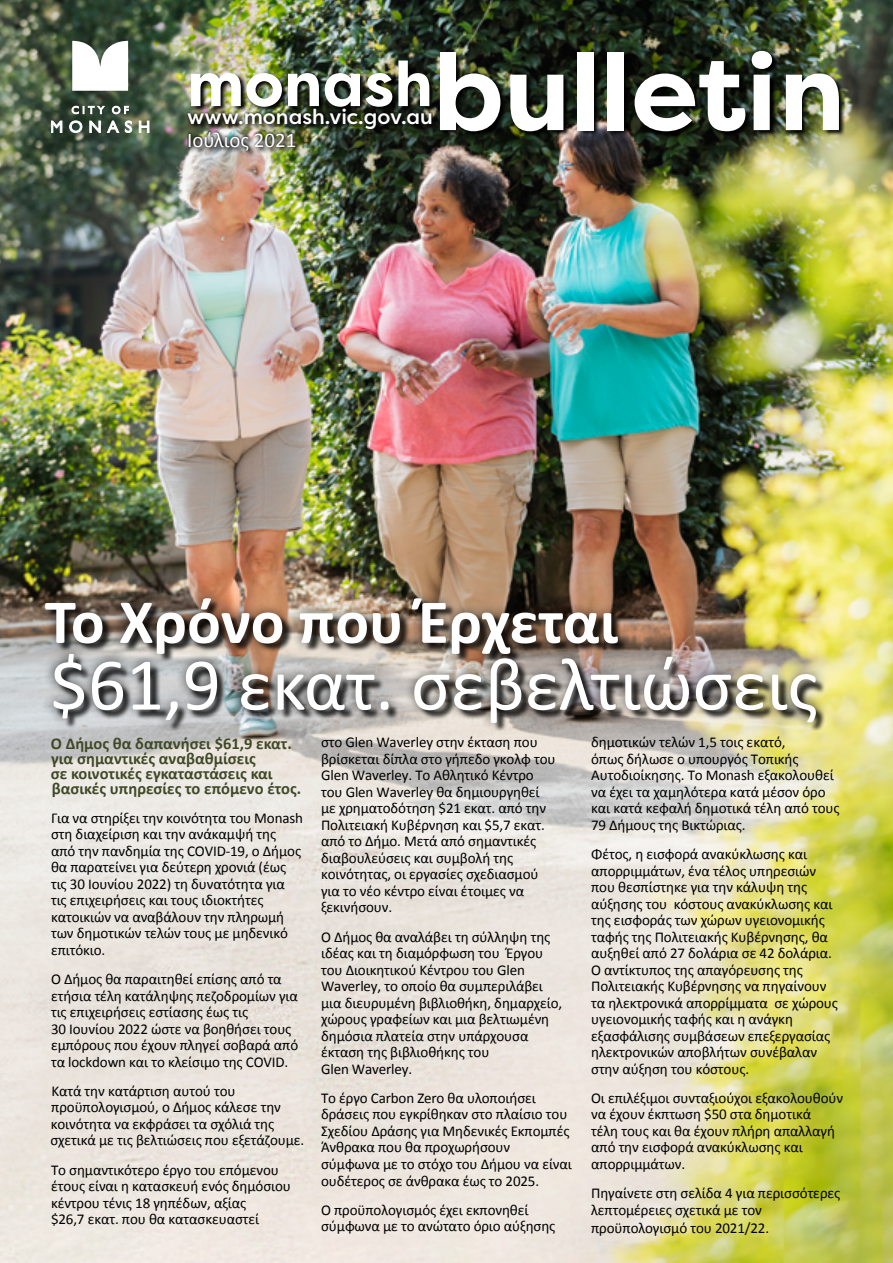
<style>
.page{position:relative;width:893px;height:1263px;background:#fff}
.page>*{position:absolute;margin:0;border:0;box-sizing:border-box;transform-origin:0 0}
.t1{font:700 108px "Filson Pro";color:#fff}
.t2{font:75px "Calibri";color:#fff}
.t3{font:700 63px "Calibri";color:#fff}
.t4{font:700 63px "Filson Pro";color:#fff}
.t5{font:500 21px "Filson Pro";color:#fff}
.t6{font:21px "Calibri";color:#fff}
.t7{font:700 16.5px/15px "Calibri";color:#3f4927}
.t8{font:15px/16.5px "Calibri";letter-spacing:-.01em;color:#000}
</style>
<div class="page">
<img style="left:0;top:0;width:893px;height:1263px">
<svg style="left:188px;top:137px;width:114px;height:20px"></svg>
<svg style="left:187px;top:130px;width:111px;height:22px;background:#6f7066"></svg>
<img style="left:191px;top:50px;width:654px;height:87px">
<img style="left:188px;top:108px;width:250px;height:27px">
<img style="left:186px;top:105px;width:247px;height:24px">
<svg style="left:51px;top:121px;width:11px;height:12px"></svg>
<svg style="left:69px;top:120px;width:13px;height:13px"></svg>
<svg style="left:89px;top:121px;width:12px;height:12px"></svg>
<svg style="left:107px;top:120px;width:12px;height:13px"></svg>
<svg style="left:125px;top:121px;width:7px;height:12px"></svg>
<svg style="left:139px;top:121px;width:10px;height:12px"></svg>
<svg style="left:72px;top:106px;width:32px;height:8px"></svg>
<svg style="left:112px;top:106px;width:17px;height:8px"></svg>
<svg style="left:72px;top:41px;width:56px;height:50px"></svg>
<div style="left:35px;top:588px;width:792px;height:144px;background:#000;opacity:.75"></div>
<h3 class="t4" style="left:187px;top:44px;width:247px">monash</h3>
<h3 class="t5" style="left:187px;top:102px;width:247px">www.monash.vic.gov.au</h3>
<h3 class="t6" style="left:187px;top:127px;width:111px">Ιούλιος 2021</h3>
<h1 class="t1" style="left:433px;top:24px;width:414px">bulletin</h1>
<h3 class="t3" style="left:45px;top:582px;width:575px">Το Χρόνο που Έρχεται</h3>
<h2 class="t2" style="left:50px;top:637px;width:770px">$61,9 εκατ. σεβελτιώσεις</h2>
<p class="t7" style="left:51px;top:736px;width:252px">Ο Δήμος θα δαπανήσει $61,9 εκατ. για σημαντικές αναβαθμίσεις<br>σε κοινοτικές εγκαταστάσεις και βασικές υπηρεσίες το επόμενο έτος.</p>
<p class="t8" style="left:51px;top:810px;width:253px">Για να στηρίξει την κοινότητα του Monash στη διαχείριση και την ανάκαμψή της από την πανδημία της COVID-19, ο Δήμος θα παρατείνει για δεύτερη χρονιά (έως τις 30 Ιουνίου 2022) τη δυνατότητα για τις επιχειρήσεις και τους ιδιοκτήτες κατοικιών να αναβάλουν την πληρωμή των δημοτικών τελών τους με μηδενικό επιτόκιο.</p>
<p class="t8" style="left:51px;top:971px;width:249px">Ο Δήμος θα παραιτηθεί επίσης από τα ετήσια τέλη κατάληψης πεζοδρομίων για τις επιχειρήσεις εστίασης έως τις<br>30 Ιουνίου 2022 ώστε να βοηθήσει τους εμπόρους που έχουν πληγεί σοβαρά από τα lockdown και το κλείσιμο της COVID.</p>
<p class="t8" style="left:50px;top:1083px;width:255px">Κατά την κατάρτιση αυτού του προϋπολογισμού, ο Δήμος κάλεσε την κοινότητα να εκφράσει τα σχόλιά της σχετικά με τις βελτιώσεις που εξετάζουμε.</p>
<p class="t8" style="left:51px;top:1161px;width:242px">Το σημαντικότερο έργο του επόμενου έτους είναι η κατασκευή ενός δημόσιου κέντρου τένις 18 γηπέδων, αξίας<br>$26,7 εκατ. που θα κατασκευαστεί</p>
<p class="t8" style="left:591px;top:734px;width:250px">δημοτικών τελών 1,5 τοις εκατό,<br>όπως δήλωσε ο υπουργός Τοπικής Αυτοδιοίκησης. Το Monash εξακολουθεί να έχει τα χαμηλότερα κατά μέσον όρο και κατά κεφαλή δημοτικά τέλη από τους 79 Δήμους της Βικτώριας.</p>
<p class="t8" style="left:591px;top:846px;width:248px">Φέτος, η εισφορά ανακύκλωσης και απορριμμάτων, ένα τέλος υπηρεσιών που θεσπίστηκε για την κάλυψη της αύξησης του κόστους ανακύκλωσης και της εισφοράς των χώρων υγειονομικής ταφής της Πολιτειακής Κυβέρνησης, θα αυξηθεί από 27 δολάρια σε 42 δολάρια.<br>Ο αντίκτυπος της απαγόρευσης της Πολιτειακής Κυβέρνησης να πηγαίνουν τα ηλεκτρονικά απορρίμματα σε χώρους υγειονομικής ταφής και η ανάγκη εξασφάλισης συμβάσεων επεξεργασίας ηλεκτρονικών αποβλήτων συνέβαλαν στην αύξηση του κόστους.</p>
<p class="t8" style="left:591px;top:1090px;width:254px">Οι επιλέξιμοι συνταξιούχοι εξακολουθούν να έχουν έκπτωση $50 στα δημοτικά<br>τέλη τους και θα έχουν πλήρη απαλλαγή από την εισφορά ανακύκλωσης και απορριμμάτων.</p>
<p class="t8" style="left:591px;top:1185px;width:251px">Πηγαίνετε στη σελίδα 4 για περισσότερες λεπτομέρειες σχετικά με τον</p>
<p class="t8" style="left:591px;top:1219px;width:180px">προϋπολογισμό του 2021/22.</p>
<p class="t8" style="left:321px;top:734px;width:236px">στο Glen Waverley στην έκταση που βρίσκεται δίπλα στο γήπεδο γκολφ του<br>Glen Waverley. Το Αθλητικό Κέντρο του Glen Waverley θα δημιουργηθεί με χρηματοδότηση $21 εκατ. από την<br>Πολιτειακή Κυβέρνηση και $5,7 εκατ. από το Δήμο. Μετά από σημαντικές διαβουλεύσεις και συμβολή της κοινότητας, οι εργασίες σχεδιασμού για το νέο κέντρο είναι έτοιμες να ξεκινήσουν.</p>
<p class="t8" style="left:321px;top:928px;width:243px">Ο Δήμος θα αναλάβει τη σύλληψη της ιδέας και τη διαμόρφωση του Έργου του Διοικητικού Κέντρου του Glen<br>Waverley, το οποίο θα συμπεριλάβει μια διευρυμένη βιβλιοθήκη, δημαρχείο, χώρους γραφείων και μια βελτιωμένη δημόσια πλατεία στην υπάρχουσα έκταση της βιβλιοθήκης του<br>Glen Waverley.</p>
<p class="t8" style="left:321px;top:1090px;width:252px">Το έργο Carbon Zero θα υλοποιήσει δράσεις που εγκρίθηκαν στο πλαίσιο του Σχεδίου Δράσης για Μηδενικές Εκπομπές Άνθρακα που θα προχωρήσουν σύμφωνα με το στόχο του Δήμου να είναι ουδέτερος σε άνθρακα έως το 2025.</p>
<p class="t8" style="left:321px;top:1201px;width:236px">Ο προϋπολογισμός έχει εκπονηθεί σύμφωνα με το ανώτατο όριο αύξησης</p>
</div>
